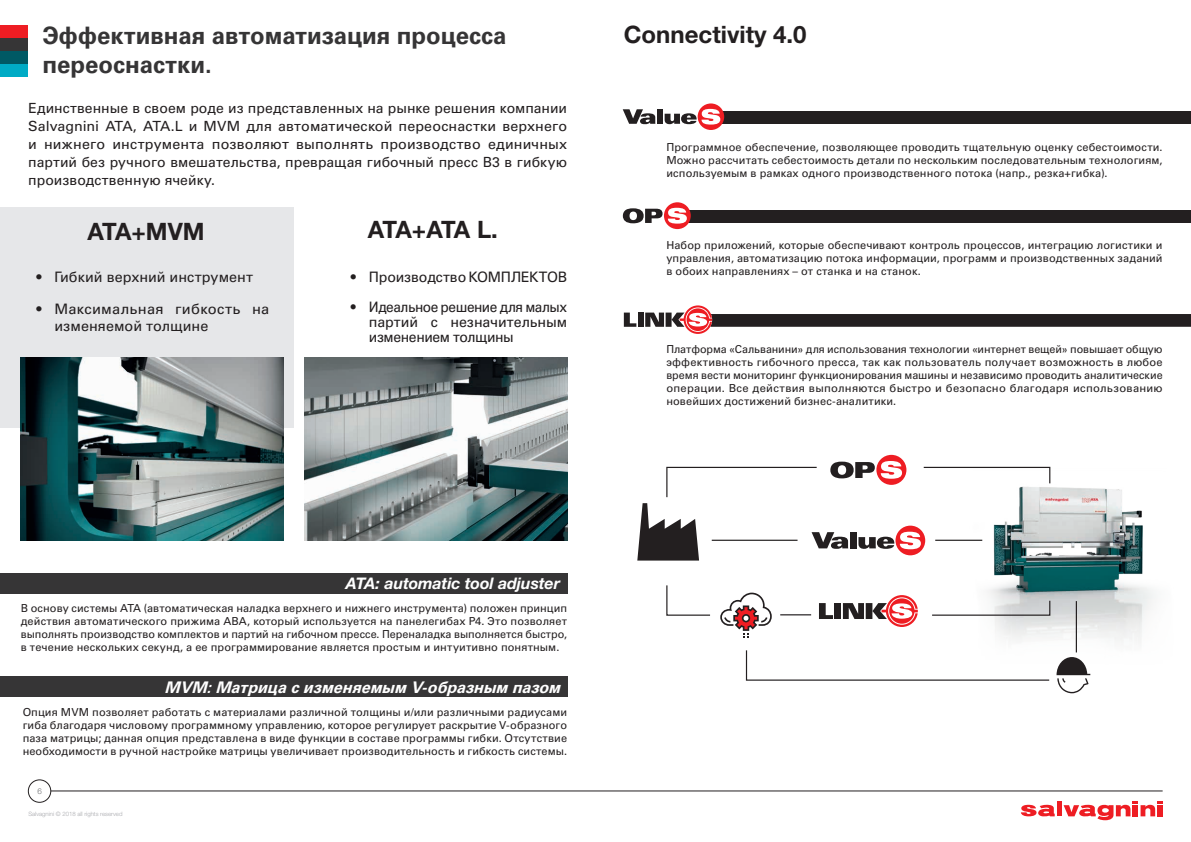
<style>
.page{position:relative;width:1191px;height:842px;background:#fff}
.page>*{position:absolute;margin:0;border:0;box-sizing:border-box;transform-origin:0 0}
.Co_A4_9pt{font:700 24px/28.8px "Univers LTCYR";color:#363536}
.t1{font:700 24px "Helvetica Neue LT Std";color:#231f20}
.Co_A4_9pt-2{font:italic 700 16px "Univers LTCYR";color:#fff}
.Co_A4_9pt-3{font:italic 700 16px "Helvetica Neue LT Std";letter-spacing:-.005em;color:#fff}
.t2{font:14.4px/15.2px "Univers LTCYR";letter-spacing:-.005em;color:#231f20}
.t3{font:14px/18px "Univers LTCYR";letter-spacing:.005em;color:#231f20;text-align:justify}
.Co_A4_9pt-4{font:11px/13px "Univers LTCYR";letter-spacing:.01em;color:#231f20;text-align:justify}
.t4{font:300 8px "Helvetica Neue LT Std";color:#6c6d70}
.t5{font:300 6px "Helvetica Neue LT Std";color:#a8a9ad}
</style>
<div class="page">
<hr style="left:51px;top:791px;width:1111px;height:1px;background:#231f20">
<hr style="left:1057px;top:801px;width:4px;height:15px;background:#ee1d23">
<svg style="left:1020px;top:805px;width:34px;height:11px"></svg>
<svg style="left:1063px;top:801px;width:99px;height:19px"></svg>
<div style="left:28px;top:780px;width:23px;height:22px;border:1px solid #231f20;border-radius:50%"></div>
<div style="left:0;top:26px;width:28px;height:12px;background:#ee1d23"></div>
<div style="left:0;top:38px;width:28px;height:13px;background:#363536"></div>
<div style="left:0;top:51px;width:28px;height:13px;background:#005964"></div>
<div style="left:0;top:64px;width:28px;height:13px;background:#00abc5"></div>
<div style="left:0;top:573px;width:567px;height:21px;background:#363536"></div>
<div style="left:0;top:207px;width:294px;height:221px;background:#e6e7e9"></div>
<div style="left:0;top:676px;width:567px;height:21px;background:#363536"></div>
<img style="left:987px;top:487px;width:169px;height:166px">
<svg style="left:819px;top:603px;width:14px;height:16px"></svg>
<div style="left:834px;top:603px;width:7px;height:16px;background:#231f20"></div>
<svg style="left:843px;top:595px;width:74px;height:32px"></svg>
<svg style="left:720px;top:593px;width:51px;height:45px"></svg>
<svg style="left:1056px;top:657px;width:34px;height:37px"></svg>
<hr style="left:780px;top:614px;width:31px;height:1px;background:#231f20">
<hr style="left:1075px;top:601px;width:2px;height:51px;background:#231f20">
<svg style="left:666px;top:585px;width:45px;height:31px"></svg>
<svg style="left:745px;top:649px;width:305px;height:32px"></svg>
<svg style="left:637px;top:455px;width:414px;height:106px"></svg>
<svg style="left:932px;top:599px;width:119px;height:17px"></svg>
<div style="left:688px;top:210px;width:503px;height:13px;background:#231f20"></div>
<div style="left:721px;top:111px;width:470px;height:13px;background:#231f20"></div>
<img style="left:21px;top:358px;width:262px;height:182px">
<img style="left:304px;top:358px;width:263px;height:182px">
<svg style="left:623px;top:202px;width:68px;height:27px"></svg>
<svg style="left:622px;top:109px;width:33px;height:15px"></svg>
<div style="left:657px;top:109px;width:6px;height:15px;background:#231f20"></div>
<svg style="left:664px;top:103px;width:60px;height:27px"></svg>
<svg style="left:624px;top:313px;width:12px;height:14px"></svg>
<div style="left:638px;top:313px;width:6px;height:14px;background:#231f20"></div>
<svg style="left:645px;top:305px;width:546px;height:29px"></svg>
<p class="Co_A4_9pt" style="left:43px;top:21px;width:465px">Эффективная автоматизация процесса переоснастки.</p>
<p class="t3" style="left:28px;top:99px;width:540px">Единственные в своем роде из представленных на рынке решения компании Salvagnini ATA, ATA.L и MVM для автоматической переоснастки верхнего и нижнего инструмента позволяют выполнять производство единичных партий без ручного вмешательства, превращая гибочный пресс B3 в гибкую производственную ячейку.</p>
<p class="t1" style="left:87px;top:216px;width:119px">ATA+MVM</p>
<p class="t1" style="left:368px;top:215px;width:131px">ATA+ATA L.</p>
<p class="t2" style="left:36px;top:269px;width:218px">• Гибкий верхний инструмент</p>
<p class="t2" style="left:54px;top:300px;width:216px;line-height:17px;text-indent:-18px">• Максимальная гибкость на изменяемой толщине</p>
<p class="t2" style="left:351px;top:269px;width:218px">• Производство КОМПЛЕКТОВ</p>
<p class="t2" style="left:369px;top:299px;width:200px;text-align:justify;text-indent:-18px">• Идеальное решение для малых партий с незначительным изменением толщины</p>
<p class="t1" style="left:624px;top:19px;width:184px">Connectivity 4.0</p>
<p class="Co_A4_9pt-4" style="left:666px;top:140px;width:498px">Программное обеспечение, позволяющее проводить тщательную оценку себестоимости.<br>Можно рассчитать себестоимость детали по нескольким последовательным технологиям, используемым в рамках одного производственного потока (напр., резка+гибка).</p>
<p class="Co_A4_9pt-4" style="left:666px;top:239px;width:498px">Набор приложений, которые обеспечивают контроль процессов, интеграцию логистики и управления, автоматизацию потока информации, программ и производственных заданий в обоих направлениях – от станка и на станок.</p>
<p class="Co_A4_9pt-4" style="left:666px;top:342px;width:498px">Платформа «Сальванини» для использования технологии «интернет вещей» повышает общую эффективность гибочного пресса, так как пользователь получает возможность в любое время вести мониторинг функционирования машины и независимо проводить аналитические операции. Все действия выполняются быстро и безопасно благодаря использованию новейших достижений бизнес-аналитики.</p>
<p class="Co_A4_9pt-3" style="left:346px;top:573px;width:215px">ATA: automatic tool adjuster</p>
<p class="Co_A4_9pt-4" style="left:21px;top:602px;width:548px">В основу системы ATA (автоматическая наладка верхнего и нижнего инструмента) положен принцип действия автоматического прижима ABA, который используется на панелегибах P4. Это позволяет выполнять производство комплектов и партий на гибочном прессе. Переналадка выполняется быстро, в течение нескольких секунд, а ее программирование является простым и интуитивно понятным.</p>
<p class="Co_A4_9pt-2" style="left:165px;top:678px;width:402px">MVM:Матрицасизменяемым V-образным пазом</p>
<p class="Co_A4_9pt-4" style="left:23px;top:705px;width:546px">Опция MVM позволяет работать с материалами различной толщины и/или различными радиусами гиба благодаря числовому программному управлению, которое регулирует раскрытие V-образного паза матрицы; данная опция представлена в виде функции в составе программы гибки. Отсутствие необходимости в ручной настройке матрицы увеличивает производительность и гибкость системы.</p>
<p class="t4" style="left:37px;top:786px;width:6px">6</p>
<p class="t5" style="left:28px;top:811px;width:96px">Salvagnini © 2018 all rights reserved</p>
</div>
